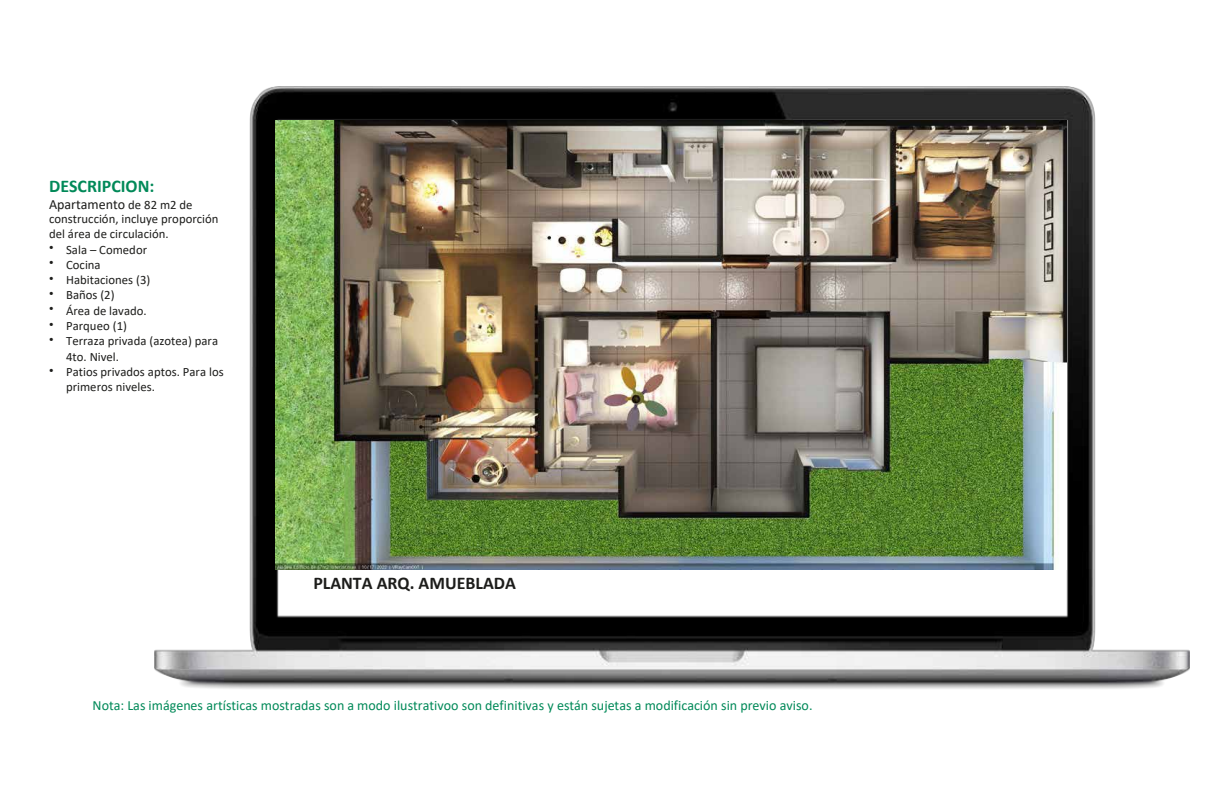
<style>
.page{position:relative;width:1224px;height:792px;background:#fff}
.page>*{position:absolute;margin:0;border:0;box-sizing:border-box;transform-origin:0 0}
.t1{font:700 17.9px "Calibri";color:#1d1d1b}
.t2{font:700 17.9px "Calibri";color:#008958}
.t3{font:14px "Calibri";color:#008958}
.t4{font:14px "Calibri";color:#1d1d1b}
.t5{font:12.7px/15.3px "Calibri";color:#1d1d1b}
.s1{font-size:12.7px}
.s2{font-family:"Arial"}
</style>
<div class="page">
<img style="left:155px;top:86px;width:1034px;height:603px">
<img style="left:275px;top:121px;width:791px;height:449px">
<div style="left:0;top:0;width:203px;height:147px;background:#fff"></div>
<h1 class="t2" style="left:49px;top:174px;width:107px">DESCRIPCION:</h1>
<p class="t4" style="left:49px;top:194px;width:145px">Apartamento <span class="s1">de 82 m2 de</span></p>
<p class="t5" style="left:49px;top:211px;width:171px">construcción, incluye proporción del área de circulación.</p>
<p class="t5" style="left:49px;top:241px;width:100px"><span class="s2">•</span> Sala – Comedor</p>
<p class="t5" style="left:49px;top:257px;width:53px"><span class="s2">•</span> Cocina</p>
<p class="t5" style="left:49px;top:272px;width:103px"><span class="s2">•</span> Habitaciones (3)</p>
<p class="t5" style="left:49px;top:287px;width:67px"><span class="s2">•</span> Baños (2)</p>
<p class="t5" style="left:49px;top:303px;width:99px"><span class="s2">•</span> Área de lavado.</p>
<p class="t5" style="left:49px;top:318px;width:79px"><span class="s2">•</span> Parqueo (1)</p>
<p class="t5" style="left:66px;top:333px;width:153px;text-indent:-17px"><span class="s2">•</span> Terraza privada (azotea) para<br>4to. Nivel.</p>
<p class="t5" style="left:66px;top:364px;width:159px;text-indent:-17px"><span class="s2">•</span> Patios privados aptos. Para los primeros niveles.</p>
<h1 class="t1" style="left:313px;top:570px;width:204px">PLANTA ARQ. AMUEBLADA</h1>
<p class="t3" style="left:93px;top:696px;width:721px">Nota: Las imágenes artísticas mostradas son a modo ilustrativoo son definitivas y están sujetas a modificación sin previo aviso.</p>
</div>
